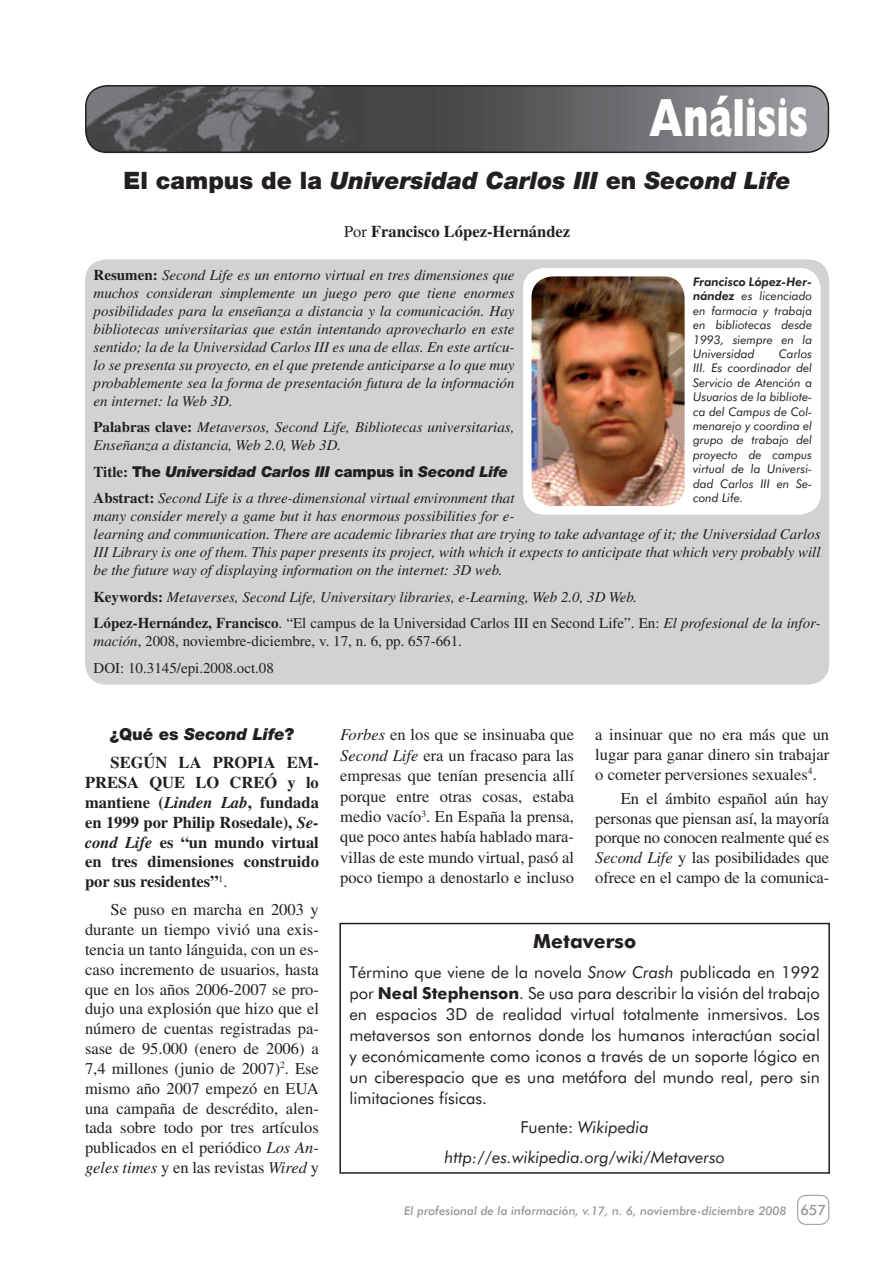
<style>
.page{position:relative;width:893px;height:1263px;background:#fff}
.page>*{position:absolute;margin:0;border:0;box-sizing:border-box;transform-origin:0 0}
.t1{font:800 54px "Gill Sans";color:#fff;scale:.7 1}
.t2{font:italic 900 24px "Helvetica Neue";color:#231f20}
.t3{font:700 19.5px "Futura BT";color:#231f20}
.t4{font:16.5px/19.8px "Times";color:#231f20;text-align:justify}
.t5{font:16.5px/21px "Futura BT";color:#231f20;text-align:justify}
.t6{font:700 16.5px/19.8px "Times";color:#231f20;text-align:justify}
.t7{font:italic 16.5px/29.5px "Futura BT";color:#231f20;text-align:center}
.t8{font:italic 900 16.5px "Helvetica Neue";color:#231f20}
.t9{font:italic 15px/18px "Times";color:#231f20}
.t10{font:15px/26.5px "Times";color:#231f20}
.t11{font:italic 900 15px "Helvetica Neue";letter-spacing:-.01em;color:#231f20}
.t12{font:500 14.25px "Futura BT";color:#939598}
.t13{font:italic 12px/14.4px "Futura BT";color:#231f20;text-align:justify}
.t14{font:italic 500 12px "Futura BT";color:#939598}
.s1{font-style:normal}
.s2{font-weight:400}
.s3{font-weight:700;font-style:normal}
.s4{font-family:"Times";font-weight:700;font-style:normal}
.s5{font-style:italic}
.s6{font-weight:800}
.s7{font-weight:700}
</style>
<div class="page">
<div style="left:797px;top:1195px;width:32px;height:30px;border:1px solid #939598;border-radius:9px"></div>
<img style="left:86px;top:86px;width:742px;height:66px;border-radius:21px">
<div style="left:85px;top:85px;width:744px;height:68px;border:2px solid #231f20;border-radius:21px"></div>
<div style="left:85px;top:259px;width:744px;height:426px;background:#d1d2d4;border-radius:21px"></div>
<div style="left:523px;top:268px;width:298px;height:246px;background:#fff;border-radius:21px"></div>
<img style="left:531px;top:276px;width:154px;height:230px;border-radius:21px">
<div style="left:339px;top:923px;width:491px;height:251px;border:2px solid #231f20"></div>
<h1 class="t1" style="left:649px;top:86px;width:228px">Análisis</h1>
<h2 class="t2" style="left:123px;top:166px;width:669px"><span class="s1">El campus de la</span> Universidad Carlos III <span class="s1">en</span> Second Life</h2>
<p class="t6" style="left:344px;top:221px;width:228px"><span class="s2">Por</span> Francisco López-Hernández</p>
<p class="t9" style="left:94px;top:266px;width:422px;text-align:justify"><span class="s3">Resumen:</span> Second Life es un entorno virtual en tres dimensiones que muchos consideran simplemente un juego pero que tiene enormes posibilidades para la enseñanza a distancia y la comunicación. Hay bibliotecas universitarias que están intentando aprovecharlo en este sentido; la de la Universidad Carlos III es una de ellas. En este artícu&shy;lo se presenta su proyecto, en el que pretende anticiparse a lo que muy probablemente sea la forma de presentación futura de la información en internet: la Web 3D.</p>
<p class="t9" style="left:94px;top:418px;width:422px"><span class="s3">Palabras clave:</span> Metaversos, Second Life, Bibliotecas universitarias,<br>Enseñanza a distancia, Web 2.0, Web 3D.</p>
<p class="t11" style="left:94px;top:462px;width:416px"><span class="s4">Title:</span> <span class="s1">The</span> Universidad Carlos III <span class="s1">campus in</span> Second Life</p>
<p class="t9" style="left:94px;top:489px;width:729px"><span class="s3">Abstract:</span> Second Life is a three-dimensional virtual environment that<br>many consider merely a game but it has enormous possibilities for e-<br>learning and communication. There are academic libraries that are trying to take advantage of it; the Universidad Carlos III Library is one of them. This paper presents its project, with which it expects to anticipate that which very probably will be the future way of displaying information on the internet: 3D web.</p>
<p class="t9" style="left:94px;top:583px;width:729px;line-height:26.5px"><span class="s3">Keywords:</span> Metaverses, Second Life, Universitary libraries, e-Learning, Web 2.0, 3D Web.<br><span class="s3">López-Hernández, Francisco</span><span class="s1">. “El campus de la Universidad Carlos III en Second Life”. En:</span> El profesional de la infor-</p>
<p class="t10" style="left:94px;top:628px;width:370px"><span class="s5">mación</span>, 2008, noviembre-diciembre, v. 17, n. 6, pp. 657-661.<br>DOI: 10.3145/epi.2008.oct.08</p>
<p class="t13" style="left:693px;top:274px;width:121px"><span class="s6">Francisco López-Her&shy;nández</span> es licenciado en farmacia y trabaja en bibliotecas desde 1993, siempre en la Universidad</p>
<p class="t13" style="left:693px;top:346px;width:121px;text-indent:86px">Carlos III. Es coordinador del Servicio de Atención a Usuarios de la bibliote&shy;ca del Campus de Col&shy;menarejo y coordina el grupo de trabajo del proyecto de campus virtual de la Universi&shy;dad Carlos III en Se&shy;cond Life.</p>
<p class="t8" style="left:110px;top:724px;width:186px"><span class="s1">¿Qué es</span> Second Life<span class="s1">?</span></p>
<p class="t6" style="left:85px;top:752px;width:235px;text-indent:26px">SEGÚN LA PROPIA EM-PRESA QUE LO CREÓ y lo mantiene (<span class="s5">Linden Lab</span>, fundada en 1999 por Philip Rosedale), <span class="s5">Se&shy;cond Life</span> es “un mundo virtual en tres dimensiones construido por sus residentes”<sup>1</sup><span class="s2">.</span></p>
<p class="t4" style="left:85px;top:900px;width:235px;text-indent:26px">Se puso en marcha en 2003 y durante un tiempo vivió una exis&shy;tencia un tanto lánguida, con un es&shy;caso incremento de usuarios, hasta que en los años 2006-2007 se pro&shy;dujo una explosión que hizo que el número de cuentas registradas pa&shy;sase de 95.000 (enero de 2006) a 7,4 millones (junio de 2007)<sup>2</sup>. Ese mismo año 2007 empezó en EUA una campaña de descrédito, alen&shy;tada sobre todo por tres artículos publicados en el periódico <span class="s5">Los An&shy;geles times</span> y en las revistas <span class="s5">Wired</span> y</p>
<p class="t4" style="left:340px;top:724px;width:235px;line-height:20.5px"><span class="s5">Forbes</span> en los que se insinuaba que <span class="s5">Second Life</span> era un fracaso para las empresas que tenían presencia allí porque entre otras cosas, estaba medio vacío<sup>3</sup>. En España la prensa, que poco antes había hablado mara&shy;villas de este mundo virtual, pasó al poco tiempo a denostarlo e incluso</p>
<p class="t4" style="left:595px;top:724px;width:235px">a insinuar que no era más que un lugar para ganar dinero sin trabajar o cometer perversiones sexuales<sup>4</sup>.</p>
<p class="t4" style="left:595px;top:788px;width:235px;text-indent:26px">En el ámbito español aún hay personas que piensan así, la mayoría porque no conocen realmente qué es <span class="s5">Second Life</span> y las posibilidades que ofrece en el campo de la comunica-</p>
<h3 class="t3" style="left:533px;top:929px;width:104px">Metaverso</h3>
<p class="t5" style="left:349px;top:961px;width:472px">Término que viene de la novela <span class="s5">Snow Crash</span> publicada en 1992 por <span class="s7">Neal Stephenson</span>. Se usa para describir la visión del trabajo en espacios 3D de realidad virtual totalmente inmersivos. Los metaversos son entornos donde los humanos interactúan social y económicamente como iconos a través de un soporte lógico en un ciberespacio que es una metáfora del mundo real, pero sin limitaciones físicas.</p>
<p class="t7" style="left:444px;top:1113px;width:282px"><span class="s1">Fuente:</span> Wikipedia http://es.wikipedia.org/wiki/Metaverso</p>
<p class="t14" style="left:404px;top:1203px;width:384px">El profesional de la información, v.17, n. 6, noviembre-diciembre 2008</p>
<p class="t12" style="left:800px;top:1201px;width:27px">657</p>
</div>
